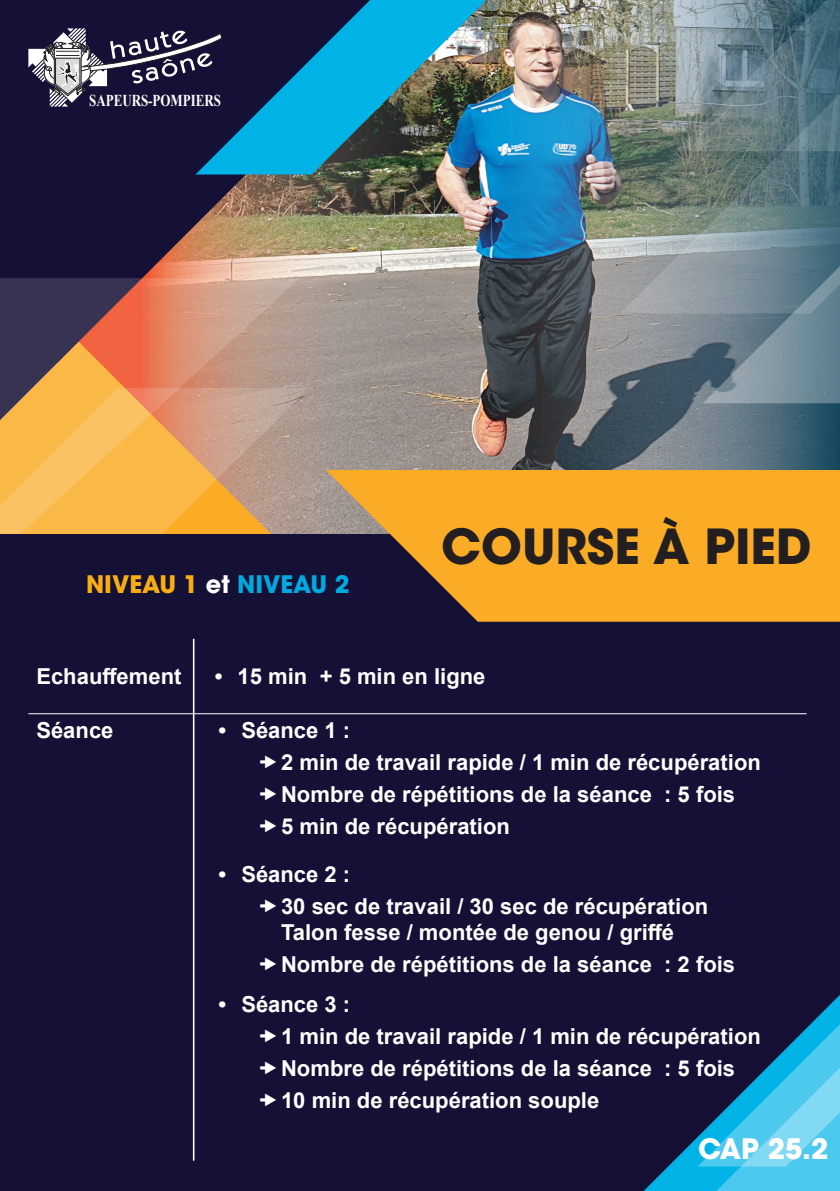
<style>
.page{position:relative;width:840px;height:1191px;background:#fff}
.page>*{position:absolute;margin:0;border:0;box-sizing:border-box;transform-origin:0 0}
.t1{font:700 48px "ITC Avant Garde Std";color:#231f20}
.t2{font:700 28px "ITC Avant Garde Std";color:#fff}
.t3{font:700 24px "ITC Avant Garde Std";color:#f8ad13}
.t4{font:700 22px/26.4px "Arial";color:#fff}
.t5{font:700 16.6px "Times New Roman";color:#fff;scale:.78 1}
.s1{color:#fff}
.s2{color:#00a9e0}
</style>
<div class="page">
<img style="left:350px;top:0;width:489px;height:470px">
<svg style="left:0;top:0;width:420px;height:420px;background:#5a505a"></svg>
<svg style="left:195px;top:0;width:291px;height:174px;background:#1e6b8a"></svg>
<svg style="left:702px;top:313px;width:137px;height:90px;background:#6f8693"></svg>
<svg style="left:0;top:278px;width:300px;height:110px;background:#a87467"></svg>
<svg style="left:0;top:388px;width:308px;height:147px;background:#e3ab5f"></svg>
<svg style="left:619px;top:0;width:220px;height:313px;background:#738789"></svg>
<div style="left:0;top:535px;width:839px;height:656px;background:#151035"></div>
<svg style="left:643px;top:996px;width:196px;height:195px"></svg>
<svg style="left:326px;top:470px;width:513px;height:152px;background:#d8962c"></svg>
<hr style="left:193px;top:639px;width:1px;height:74px;background:#fff">
<hr style="left:28px;top:713px;width:165px;height:1px;background:#fff">
<hr style="left:193px;top:713px;width:613px;height:1px;background:#fff">
<hr style="left:193px;top:714px;width:1px;height:446px;background:#fff">
<svg style="left:28px;top:28px;width:194px;height:79px;background:#4f4b65"></svg>
<p class="t5" style="left:89px;top:89px;width:170px">SAPEURS-POMPIERS</p>
<p class="t3" style="left:86px;top:569px;width:265px">NIVEAU 1 <span class="s1">et</span> <span class="s2">NIVEAU 2</span></p>
<p class="t1" style="left:441px;top:515px;width:372px">COURSE À PIED</p>
<p class="t4" style="left:36px;top:663px;width:146px">Echauffement</p>
<p class="t4" style="left:215px;top:663px;width:272px">• 15 min + 5 min en ligne</p>
<p class="t4" style="left:36px;top:717px;width:79px">Séance</p>
<p class="t4" style="left:218px;top:717px;width:133px">• Séance 1 :</p>
<p class="t4" style="left:281px;top:749px;width:481px">2 min de travail rapide / 1 min de récupération</p>
<p class="t4" style="left:281px;top:781px;width:455px">Nombre de répétitions de la séance : 5 fois</p>
<p class="t4" style="left:281px;top:813px;width:230px">5 min de récupération</p>
<p class="t4" style="left:218px;top:861px;width:133px">• Séance 2 :</p>
<p class="t4" style="left:281px;top:893px;width:428px">30 sec de travail / 30 sec de récupération<br>Talon fesse / montée de genou / griffé</p>
<p class="t4" style="left:281px;top:951px;width:455px">Nombre de répétitions de la séance : 2 fois</p>
<p class="t4" style="left:218px;top:991px;width:133px">• Séance 3 :</p>
<p class="t4" style="left:281px;top:1023px;width:481px">1 min de travail rapide / 1 min de récupération</p>
<p class="t4" style="left:281px;top:1055px;width:455px">Nombre de répétitions de la séance : 5 fois</p>
<p class="t4" style="left:281px;top:1087px;width:319px">10 min de récupération souple</p>
<p class="t2" style="left:698px;top:1130px;width:132px">CAP 25.2</p>
</div>
